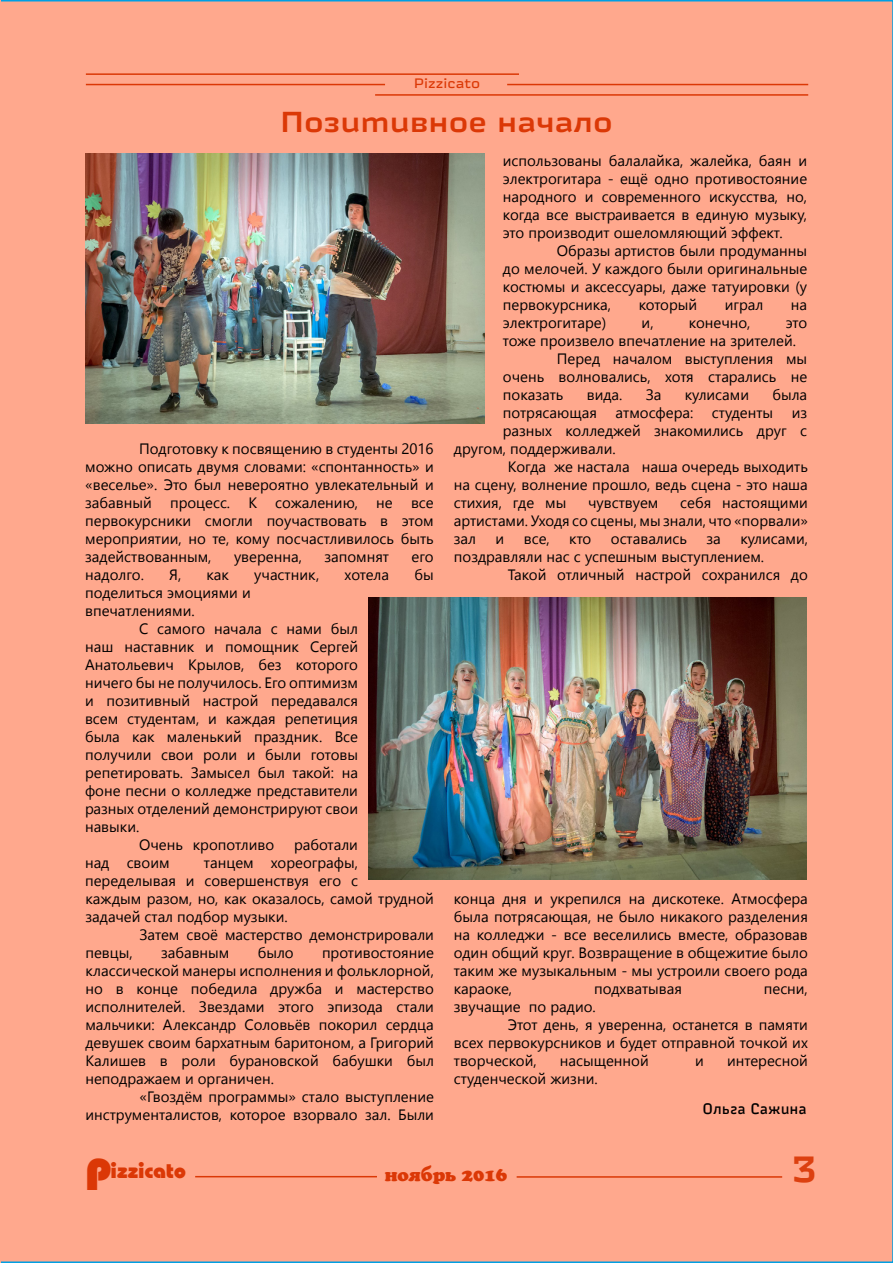
<style>
.page{position:relative;width:893px;height:1263px;background:#fff}
.page>*{position:absolute;margin:0;border:0;box-sizing:border-box;transform-origin:0 0}
.t1{font:500 36px "Russian Rail G Pro";color:#dc4010}
.t2{font:500 28.5px "Russian Rail G Pro";color:#db3806}
.t3{font:21px "Bahamas Heavy";color:#db3806}
.t4{font:18px "AG Crown Style";color:#db3806}
.t5{font:15px/18px "Segoe UI";color:#000;text-align:justify}
.t6{font:15px "Russian Rail G Pro Cond";color:#000}
.t7{font:13.5px "Russian Rail G Pro";color:#db3806}
.s1{font-size:45px}
</style>
<div class="page">
<div style="left:1px;top:0;width:892px;height:1263px;background:#ffa88d"></div>
<hr style="left:0;top:0;width:1px;height:1263px;background:#ffa88d">
<hr style="left:195px;top:1176px;width:182px;height:1px;background:#db3806">
<hr style="left:517px;top:1176px;width:265px;height:2px;background:#db3806">
<img style="left:85px;top:154px;width:400px;height:270px">
<img style="left:369px;top:597px;width:438px;height:282px">
<hr style="left:86px;top:84px;width:299px;height:1px;background:#db3806">
<hr style="left:375px;top:94px;width:433px;height:2px;background:#db3806">
<hr style="left:507px;top:84px;width:301px;height:1px;background:#db3806">
<hr style="left:86px;top:73px;width:433px;height:2px;background:#db3806">
<p class="t7" style="left:414px;top:75px;width:68px">Pizzicato</p>
<h2 class="t2" style="left:280px;top:104px;width:334px">Позитивное начало</h2>
<p class="t5" style="left:85px;top:439px;width:350px;text-indent:54px">Подготовку к посвящению в студенты 2016 можно описать двумя словами: «спонтанность» и «веселье». Это был невероятно увлекательный и забавный процесс. К сожалению, не все первокурсники смогли поучаствовать в этом мероприятии, но те, кому посчастливилось быть задействованным,</p>
<p class="t5" style="left:234px;top:547px;width:69px">уверенна,</p>
<p class="t5" style="left:324px;top:547px;width:66px">запомнят</p>
<p class="t5" style="left:412px;top:547px;width:24px">его</p>
<p class="t5" style="left:85px;top:565px;width:60px">надолго.</p>
<p class="t5" style="left:169px;top:565px;width:14px">Я,</p>
<p class="t5" style="left:206px;top:565px;width:24px">как</p>
<p class="t5" style="left:254px;top:565px;width:67px">участник,</p>
<p class="t5" style="left:345px;top:565px;width:46px">хотела</p>
<p class="t5" style="left:414px;top:565px;width:21px">бы</p>
<p class="t5" style="left:85px;top:583px;width:167px">поделиться эмоциями и впечатлениями.</p>
<p class="t5" style="left:139px;top:619px;width:220px">С самого начала с нами был</p>
<p class="t5" style="left:85px;top:637px;width:274px">наш наставник и помощник Сергей</p>
<p class="t5" style="left:85px;top:655px;width:274px">Анатольевич Крылов, без которого</p>
<p class="t5" style="left:85px;top:673px;width:274px">ничего бы не получилось. Его оптимизм</p>
<p class="t5" style="left:85px;top:691px;width:274px">и позитивный настрой передавался</p>
<p class="t5" style="left:85px;top:709px;width:274px">всем студентам, и каждая репетиция</p>
<p class="t5" style="left:85px;top:727px;width:274px">была как маленький праздник. Все</p>
<p class="t5" style="left:85px;top:745px;width:274px">получили свои роли и были готовы</p>
<p class="t5" style="left:85px;top:763px;width:274px">репетировать. Замысел был такой: на</p>
<p class="t5" style="left:85px;top:781px;width:274px">фоне песни о колледже представители</p>
<p class="t5" style="left:85px;top:799px;width:274px">разных отделений демонстрируют свои</p>
<p class="t5" style="left:85px;top:817px;width:56px">навыки.</p>
<p class="t5" style="left:139px;top:835px;width:137px">Очень кропотливо</p>
<p class="t5" style="left:294px;top:835px;width:65px">работали</p>
<p class="t5" style="left:85px;top:853px;width:86px">над своим</p>
<p class="t5" style="left:85px;top:852px;width:350px;text-align:left;text-indent:119px">танцем хореографы, переделывая и совершенствуя его с<br>каждым разом, но, как оказалось, самой трудной задачей стал подбор музыки.</p>
<p class="t5" style="left:139px;top:925px;width:296px">Затем своё мастерство демонстрировали</p>
<p class="t5" style="left:85px;top:943px;width:49px">певцы,</p>
<p class="t5" style="left:161px;top:943px;width:70px">забавным</p>
<p class="t5" style="left:258px;top:943px;width:38px">было</p>
<p class="t5" style="left:85px;top:943px;width:350px;text-indent:237px">противостояние классической манеры исполнения и фольклорной, но в конце победила дружба и мастерство исполнителей. Звездами этого эпизода стали мальчики: Александр Соловьёв покорил сердца девушек своим бархатным баритоном, а Григорий Калишев в роли бурановской бабушки был неподражаем и органичен.</p>
<p class="t5" style="left:85px;top:1087px;width:350px;text-align:right">«Гвоздём программы» стало выступление инструменталистов, которое взорвало зал. Были</p>
<p class="t5" style="left:503px;top:151px;width:306px">использованы балалайка, жалейка, баян и электрогитара - ещё одно противостояние народного и современного искусства, но, когда все выстраивается в единую музыку, это производит ошеломляющий эффект.</p>
<p class="t5" style="left:503px;top:241px;width:306px;text-indent:54px">Образы артистов были продуманны до мелочей. У каждого были оригинальные костюмы и аксессуары, даже татуировки (у первокурсника,</p>
<p class="t5" style="left:639px;top:295px;width:60px">который</p>
<p class="t5" style="left:725px;top:295px;width:40px">играл</p>
<p class="t5" style="left:791px;top:295px;width:18px">на</p>
<p class="t5" style="left:503px;top:313px;width:105px">электрогитаре)</p>
<p class="t5" style="left:642px;top:313px;width:13px">и,</p>
<p class="t5" style="left:689px;top:313px;width:63px">конечно,</p>
<p class="t5" style="left:786px;top:313px;width:23px">это</p>
<p class="t5" style="left:503px;top:331px;width:295px">тоже произвело впечатление на зрителей.</p>
<p class="t5" style="left:557px;top:349px;width:252px">Перед началом выступления мы</p>
<p class="t5" style="left:503px;top:367px;width:306px">очень волновались, хотя старались не</p>
<p class="t5" style="left:503px;top:385px;width:62px">показать</p>
<p class="t5" style="left:587px;top:385px;width:37px">вида.</p>
<p class="t5" style="left:646px;top:385px;width:17px">За</p>
<p class="t5" style="left:685px;top:385px;width:66px">кулисами</p>
<p class="t5" style="left:772px;top:385px;width:36px">была</p>
<p class="t5" style="left:503px;top:403px;width:306px">потрясающая атмосфера: студенты из</p>
<p class="t5" style="left:503px;top:421px;width:306px">разных колледжей знакомились друг с</p>
<p class="t5" style="left:454px;top:439px;width:163px">другом, поддерживали.</p>
<p class="t5" style="left:508px;top:457px;width:302px">Когда же настала наша очередь выходить</p>
<p class="t5" style="left:454px;top:475px;width:356px">на сцену, волнение прошло, ведь сцена - это наша</p>
<p class="t5" style="left:454px;top:493px;width:114px">стихия, где мы</p>
<p class="t5" style="left:588px;top:493px;width:72px">чувствуем</p>
<p class="t5" style="left:454px;top:493px;width:356px;text-indent:226px">себя настоящими артистами. Уходя со сцены, мы знали, что «порвали» зал</p>
<p class="t5" style="left:454px;top:529px;width:356px;text-indent:286px">кулисами, поздравляли нас с успешным выступлением.</p>
<p class="t5" style="left:508px;top:565px;width:302px">Такой отличный настрой сохранился до</p>
<p class="t5" style="left:496px;top:529px;width:10px">и</p>
<p class="t5" style="left:524px;top:529px;width:27px">все,</p>
<p class="t5" style="left:569px;top:529px;width:24px">кто</p>
<p class="t5" style="left:611px;top:529px;width:78px">оставались</p>
<p class="t5" style="left:707px;top:529px;width:16px">за</p>
<p class="t5" style="left:454px;top:889px;width:356px">конца дня и укрепился на дискотеке. Атмосфера была потрясающая, не было никакого разделения на колледжи - все веселились вместе, образовав один общий круг. Возвращение в общежитие было таким же музыкальным - мы устроили своего рода караоке,</p>
<p class="t5" style="left:594px;top:979px;width:89px">подхватывая</p>
<p class="t5" style="left:764px;top:979px;width:46px">песни,</p>
<p class="t5" style="left:454px;top:997px;width:143px">звучащие по радио.</p>
<p class="t5" style="left:508px;top:1015px;width:302px">Этот день, я уверенна, останется в памяти</p>
<p class="t5" style="left:454px;top:1033px;width:356px">всех первокурсников и будет отправной точкой их</p>
<p class="t5" style="left:454px;top:1051px;width:84px">творческой,</p>
<p class="t5" style="left:560px;top:1051px;width:90px">насыщенной</p>
<p class="t5" style="left:695px;top:1051px;width:10px">и</p>
<p class="t5" style="left:727px;top:1051px;width:82px">интересной</p>
<p class="t5" style="left:454px;top:1069px;width:145px">студенческой жизни.</p>
<p class="t6" style="left:703px;top:1100px;width:106px">Ольга Сажина</p>
<h3 class="t3" style="left:85px;top:1158px;width:103px"><span class="s1">P</span>izzicato</h3>
<p class="t4" style="left:385px;top:1164px;width:124px">ноябрь 2016</p>
<h1 class="t1" style="left:791px;top:1146px;width:27px">3</h1>
</div>
